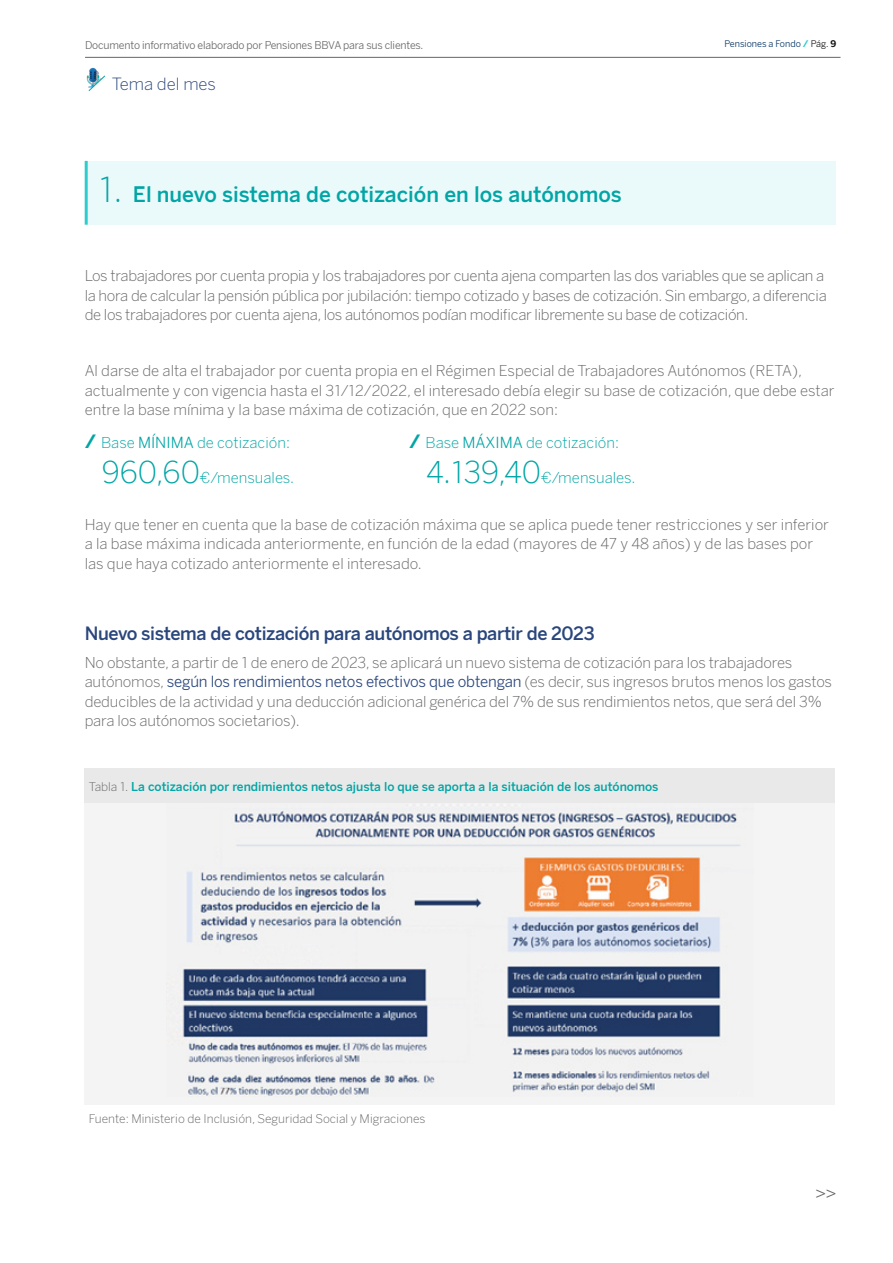
<style>
.page{position:relative;width:893px;height:1263px;background:#fff}
.page>*{position:absolute;margin:0;border:0;box-sizing:border-box;transform-origin:0 0}
.t1{font:300 21px "BBVA Benton Sans";color:#02a5a5}
.t2{font:300 18px "BBVA Benton Sans";letter-spacing:-.02em;color:#2a467c}
.t3{font:300 16.8px "BBVA Benton Sans";color:#2a467c}
.t4{font:16.5px "BBVA Benton Sans";color:#666}
.t5{font:300 15px/19.5px "BBVA Benton Sans";letter-spacing:-.01em;color:#666}
.t6{font:300 15px "BBVA Benton Sans";color:#02a5a5}
.t7{font:300 12px "BBVA Benton Sans";color:#02a5a5}
.t8{font:300 12px "BBVA Benton Sans";color:#666}
.t9{font:10.5px "BBVA Benton Sans";letter-spacing:-.015em;color:#666}
.t10{font:9px "BBVA Benton Sans";color:#043263}
.s1{font-weight:700;color:#2dcccd}
.s2{color:#121212}
.s3{font-weight:700;color:#121212}
.s4{font-size:34.5px}
.s5{font-weight:700;font-size:18px}
.s6{font-weight:400}
.s7{font-size:30px}
.s8{font-weight:400;color:#2a467c}
.s9{color:#666}
</style>
<div class="page">
<hr style="left:85px;top:57px;width:755px;height:1px;background:#666">
<div style="left:86px;top:161px;width:749px;height:64px;background:#eaf9fa"></div>
<hr style="left:85px;top:161px;width:3px;height:64px;background:#2dcccd">
<div style="left:85px;top:769px;width:750px;height:34px;background:#e9e9e9"></div>
<div style="left:85px;top:803px;width:750px;height:301px;background:#f4f4f4"></div>
<img style="left:180px;top:805px;width:561px;height:291px">
<img style="left:86px;top:67px;width:13px;height:15px">
<svg style="left:88px;top:75px;width:17px;height:16px"></svg>
<p class="t9" style="left:85px;top:39px;width:340px">Documento informativo elaborado por Pensiones BBVA para sus clientes.</p>
<p class="t10" style="left:725px;top:39px;width:113px">Pensiones a Fondo <span class="s1">/</span> <span class="s2">Pág.</span> <span class="s3">9</span></p>
<p class="t3" style="left:112px;top:74px;width:106px">Tema del mes</p>
<p class="t1" style="left:99px;top:182px;width:524px"><span class="s4">1.</span> El nuevo sistema de cotización en los autónomos</p>
<p class="t5" style="left:85px;top:266px;width:744px">Los trabajadores por cuenta propia y los trabajadores por cuenta ajena comparten las dos variables que se aplican a la hora de calcular la pensión pública por jubilación: tiempo cotizado y bases de cotización. Sin embargo, a diferencia de los trabajadores por cuenta ajena, los autónomos podían modificar libremente su base de cotización.</p>
<p class="t5" style="left:85px;top:361px;width:751px">Al darse de alta el trabajador por cuenta propia en el Régimen Especial de Trabajadores Autónomos (RETA), actualmente y con vigencia hasta el 31/12/2022, el interesado debía elegir su base de cotización, que debe estar entre la base mínima y la base máxima de cotización, que en 2022 son:</p>
<p class="t6" style="left:85px;top:434px;width:207px"><span class="s5">/</span> Base <span class="s6">MÍNIMA</span> de cotización:</p>
<p class="t6" style="left:102px;top:469px;width:194px"><span class="s7">960,60</span>€/mensuales.</p>
<p class="t6" style="left:409px;top:434px;width:211px"><span class="s5">/</span> Base <span class="s6">MÁXIMA</span> de cotización:</p>
<p class="t6" style="left:426px;top:469px;width:211px"><span class="s7">4.139,40</span>€/mensuales.</p>
<p class="t5" style="left:85px;top:514px;width:746px">Hay que tener en cuenta que la base de cotización máxima que se aplica puede tener restricciones y ser inferior a la base máxima indicada anteriormente, en función de la edad (mayores de 47 y 48 años) y de las bases por las que haya cotizado anteriormente el interesado.</p>
<p class="t2" style="left:85px;top:622px;width:511px">Nuevo sistema de cotización para autónomos a partir de 2023</p>
<p class="t5" style="left:85px;top:652px;width:749px">No obstante, a partir de 1 de enero de 2023, se aplicará un nuevo sistema de cotización para los trabajadores autónomos, <span class="s8">según los rendimientos netos efectivos que obtengan</span> (es decir, sus ingresos brutos menos los gastos deducibles de la actividad y una deducción adicional genérica del 7% de sus rendimientos netos, que será del 3% para los autónomos societarios).</p>
<p class="t7" style="left:89px;top:779px;width:571px"><span class="s9">Tabla 1.</span> La cotización por rendimientos netos ajusta lo que se aporta a la situación de los autónomos</p>
<p class="t8" style="left:89px;top:1111px;width:338px">Fuente: Ministerio de Inclusión, Seguridad Social y Migraciones</p>
<p class="t4" style="left:815px;top:1183px;width:22px">&gt;&gt;</p>
</div>
